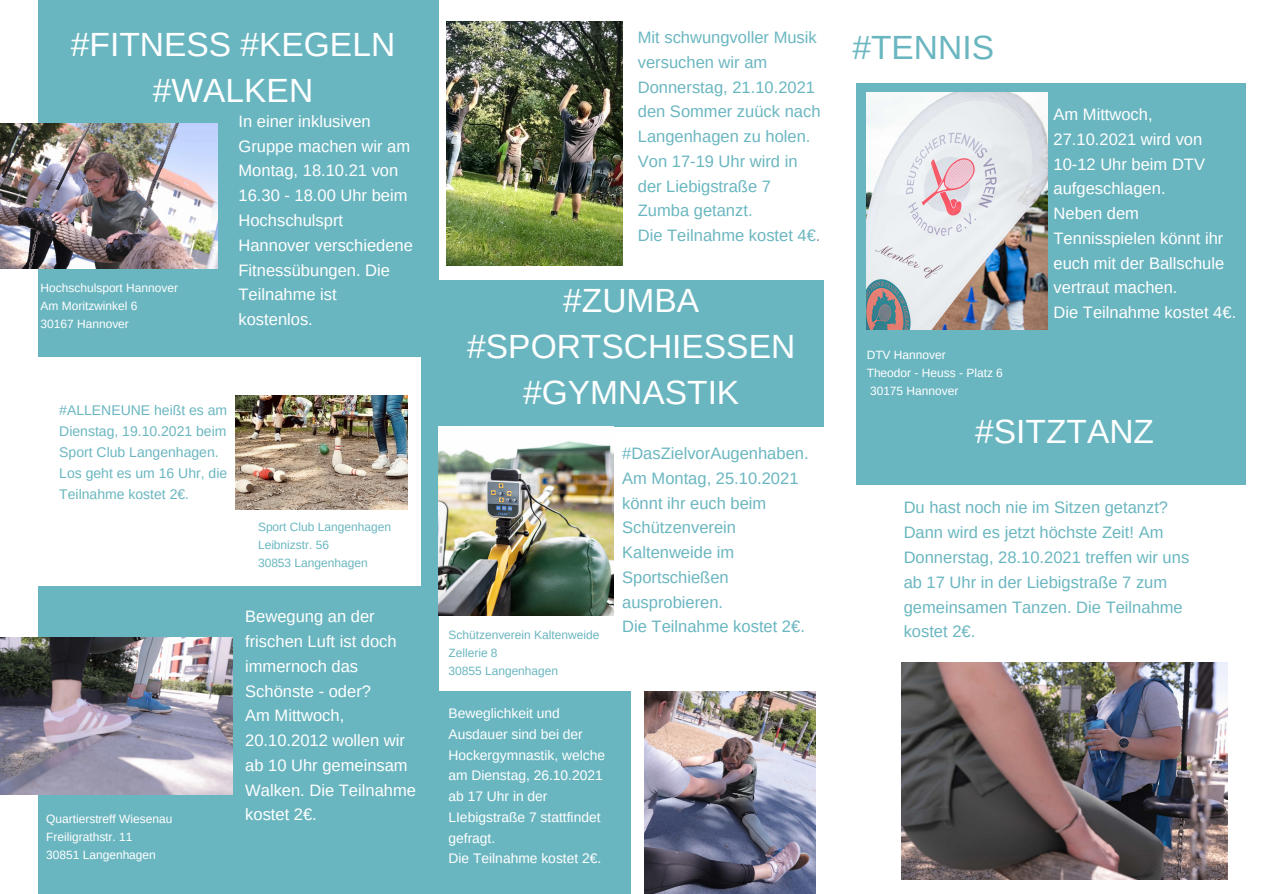
<style>
.page{position:relative;width:1263px;height:894px;background:#fff}
.page>*{position:absolute;margin:0;border:0;box-sizing:border-box;transform-origin:0 0}
.t1{font:33.6px/46px "Arimo";color:#fff;text-align:center}
.t2{font:33.6px "Arimo";color:#6ab6c0}
.t3{font:16.5px/24.8px "Arimo";color:#6ab6c0}
.t4{font:16.5px/24.8px "Arimo";color:#fff}
.t5{font:13.95px/21px "Arimo";color:#6ab6c0}
.t6{font:13.8px/20.7px "Arimo";color:#fff}
.t7{font:12px "Arimo";color:#fff}
.t8{font:12px "Arimo";color:#6ab6c0}
.s1{color:#8690b3}
</style>
<div class="page">
<div style="left:38px;top:0;width:401px;height:893px;background:#6ab6c0"></div>
<div style="left:856px;top:83px;width:389px;height:728px;background:#6ab6c0"></div>
<img style="left:0;top:123px;width:217px;height:145px">
<div style="left:31px;top:357px;width:390px;height:229px;background:#fff"></div>
<img style="left:235px;top:395px;width:172px;height:114px">
<img style="left:0;top:637px;width:233px;height:157px">
<div style="left:439px;top:280px;width:384px;height:146px;background:#6ab6c0"></div>
<img style="left:439px;top:441px;width:174px;height:174px">
<img style="left:644px;top:691px;width:171px;height:202px">
<div style="left:439px;top:691px;width:192px;height:202px;background:#6ab6c0"></div>
<img style="left:446px;top:22px;width:176px;height:244px">
<img style="left:867px;top:92px;width:181px;height:237px">
<div style="left:856px;top:485px;width:397px;height:407px;background:#fff"></div>
<img style="left:902px;top:662px;width:325px;height:217px">
<p class="t1" style="left:71px;top:21px;width:326px">#FITNESS #KEGELN #WALKEN</p>
<p class="t4" style="left:239px;top:109px;width:176px">In einer inklusiven<br>Gruppe machen wir am<br>Montag, 18.10.21 von<br>16.30 - 18.00 Uhr beim<br>Hochschulsprt<br>Hannover verschiedene<br>Fitnessübungen. Die<br>Teilnahme ist kostenlos.</p>
<p class="t7" style="left:40px;top:280px;width:139px">Hochschulsport Hannover</p>
<p class="t7" style="left:40px;top:298px;width:99px">Am Moritzwinkel 6</p>
<p class="t7" style="left:40px;top:316px;width:90px">30167 Hannover</p>
<p class="t5" style="left:59px;top:399px;width:169px">#ALLENEUNE heißt es am<br>Dienstag, 19.10.2021 beim<br>Sport Club Langenhagen.<br>Los geht es um 16 Uhr, die<br>Teilnahme kostet 2€.</p>
<p class="t8" style="left:258px;top:519px;width:135px">Sport Club Langenhagen</p>
<p class="t8" style="left:258px;top:537px;width:73px">Leibnizstr. 56</p>
<p class="t8" style="left:258px;top:555px;width:111px">30853 Langenhagen</p>
<p class="t4" style="left:245px;top:604px;width:153px">Bewegung an der frischen Luft ist doch immernoch das<br>Schönste - oder?</p>
<p class="t4" style="left:245px;top:703px;width:172px">Am Mittwoch,<br>20.10.2012 wollen wir ab 10 Uhr gemeinsam<br>Walken. Die Teilnahme</p>
<p class="t7" style="left:46px;top:811px;width:128px">Quartierstreff Wiesenau</p>
<p class="t4" style="left:245px;top:802px;width:73px">kostet 2€.</p>
<p class="t7" style="left:46px;top:829px;width:88px">Freiligrathstr. 11</p>
<p class="t7" style="left:46px;top:847px;width:111px">30851 Langenhagen</p>
<p class="t3" style="left:638px;top:25px;width:184px">Mit schwungvoller Musik versuchen wir am<br>Donnerstag, 21.10.2021 den Sommer zuück nach<br>Langenhagen zu holen.</p>
<p class="t3" style="left:638px;top:149px;width:161px">Von 17-19 Uhr wird in der Liebigstraße 7<br>Zumba getanzt.</p>
<p class="t3" style="left:638px;top:223px;width:184px">Die Teilnahme kostet 4€<span class="s1">.</span></p>
<p class="t1" style="left:563px;top:277px;width:137px">#ZUMBA</p>
<p class="t1" style="left:467px;top:323px;width:329px">#SPORTSCHIESSEN</p>
<p class="t1" style="left:523px;top:369px;width:218px">#GYMNASTIK</p>
<p class="t8" style="left:448px;top:628px;width:152px">Schützenverein Kaltenweide</p>
<p class="t8" style="left:448px;top:646px;width:51px">Zellerie 8</p>
<p class="t8" style="left:448px;top:664px;width:111px">30855 Langenhagen</p>
<p class="t6" style="left:448px;top:703px;width:158px">Beweglichkeit und<br>Ausdauer sind bei der<br>Hockergymnastik, welche am Dienstag, 26.10.2021 ab 17 Uhr in der<br>LIebigstraße 7 stattfindet gefragt.</p>
<p class="t6" style="left:448px;top:847px;width:154px">Die Teilnahme kostet 2€.</p>
<p class="t3" style="left:622px;top:441px;width:188px">#DasZielvorAugenhaben.</p>
<p class="t3" style="left:622px;top:465px;width:178px">Am Montag, 25.10.2021 könnt ihr euch beim<br>Schützenverein<br>Kaltenweide im<br>Sportschießen ausprobieren.</p>
<p class="t3" style="left:622px;top:614px;width:184px">Die Teilnahme kostet 2€.</p>
<p class="t2" style="left:852px;top:29px;width:143px">#TENNIS</p>
<p class="t4" style="left:1053px;top:102px;width:150px">Am Mittwoch,<br>27.10.2021 wird von</p>
<p class="t4" style="left:1053px;top:151px;width:153px">10-12 Uhr beim DTV aufgeschlagen.</p>
<p class="t4" style="left:1053px;top:201px;width:172px">Neben dem<br>Tennisspielen könnt ihr euch mit der Ballschule vertraut machen.</p>
<p class="t4" style="left:1053px;top:300px;width:184px">Die Teilnahme kostet 4€.</p>
<p class="t7" style="left:867px;top:348px;width:81px">DTV Hannover</p>
<p class="t7" style="left:867px;top:366px;width:138px">Theodor - Heuss - Platz 6</p>
<p class="t7" style="left:870px;top:384px;width:90px">30175 Hannover</p>
<p class="t1" style="left:975px;top:408px;width:180px">#SITZTANZ</p>
<p class="t3" style="left:904px;top:495px;width:287px">Du hast noch nie im Sitzen getanzt?<br>Dann wird es jetzt höchste Zeit! Am<br>Donnerstag, 28.10.2021 treffen wir uns ab 17 Uhr in der Liebigstraße 7 zum gemeinsamen Tanzen. Die Teilnahme kostet 2€.</p>
</div>
